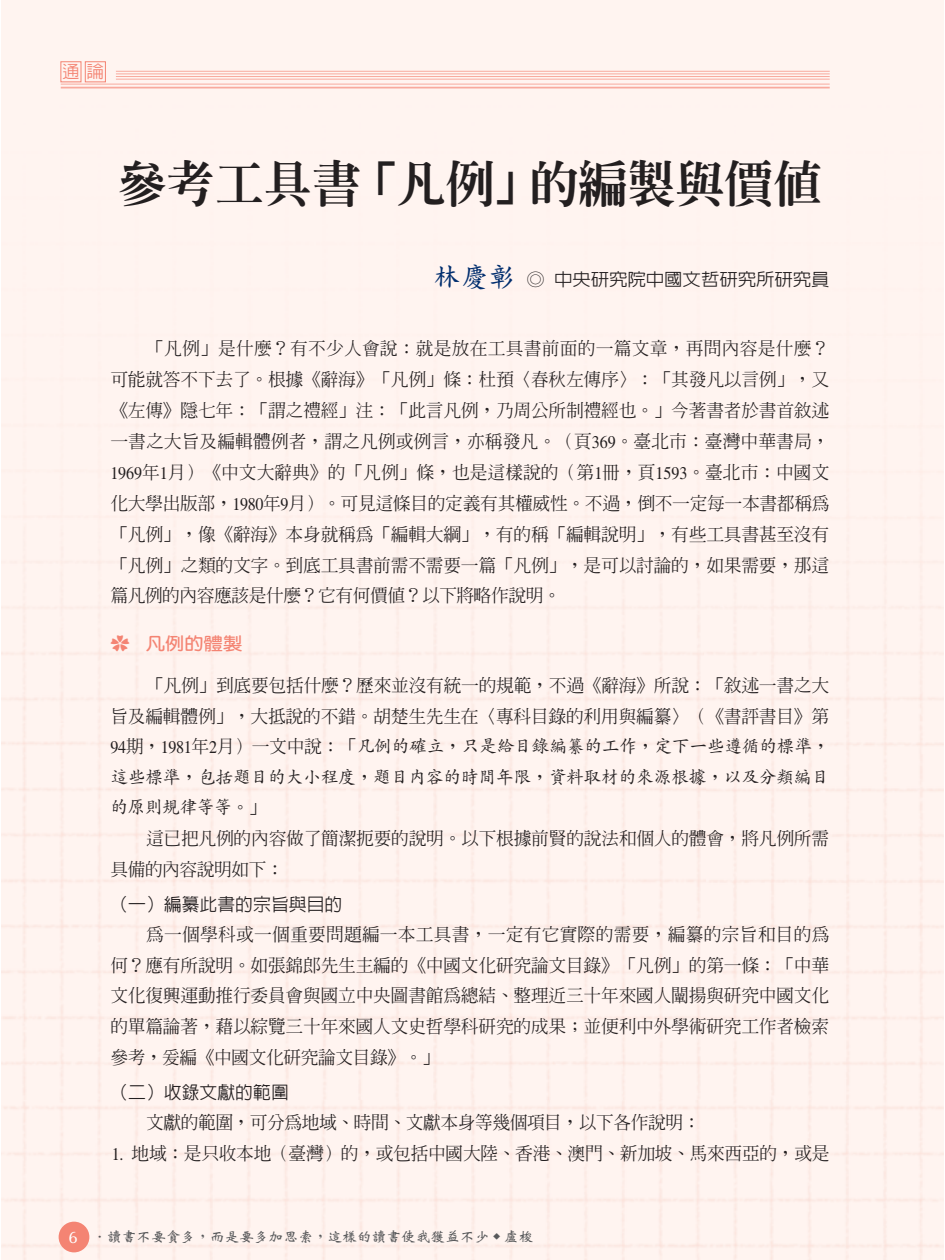
<style>
.page{position:relative;width:945px;height:1260px;background:#fff}
.page>*{position:absolute;margin:0;border:0;box-sizing:border-box;transform-origin:0 0}
.t1{font:49px "AR Ming B5 Heavy E Ten B5 H";letter-spacing:-.005em;color:#231f20}
.t2{font:17.85px/31px "AR Ming B5 Medium E Ten B5 H";letter-spacing:-.02em;color:#231f20;text-align:justify}
.t3{font:17.85px/30.6px "AR Kai B5 Medium E Ten B5 H";letter-spacing:-.02em;color:#231f20;text-align:justify}
.t4{font:17.85px "AR Hei B5 Medium E Ten B5 H";color:#231f20}
.t5{font:17.5px "AR New Hei B5 Medium E Ten B5 H";color:#231f20;scale:1.05 1}
.t6{font:17.5px "AR Hei B5 Medium E Ten B5 H";color:#f48473}
.t7{font:17.32px "AR Yuan B5 Bold E Ten B5 H";color:#f48473;scale:1.11 1}
.t8{font:14px "AR Wei Bei B5 Bold E Ten B5 H";color:#58595b;scale:1.05 1}
.s1{font-family:"AR Kai B5 Bold E Ten B5 H";font-size:26.25px;color:#002e6e}
.s2{font-family:"Times"}
.s3{font-family:"Koz Go Pro Extra Light 90 msp RKSJ H"}
.s4{font-family:"AR Ming B5 Medium E Ten B5 H"}
.s5{font-family:"CG Omega";font-size:16.62px;color:#fff}
</style>
<div class="page">
<div style="left:59px;top:1222px;width:30px;height:30px;background:#f48473;border-radius:50%"></div>
<svg style="left:60px;top:61px;width:46px;height:21px"></svg>
<hr style="left:61px;top:87px;width:769px;height:1px;background:#f8aa9e">
<hr style="left:61px;top:84px;width:769px;height:1px;background:#f8aa9e">
<hr style="left:116px;top:79px;width:714px;height:1px;background:#f8aa9e">
<hr style="left:116px;top:76px;width:714px;height:1px;background:#f8aa9e">
<hr style="left:116px;top:74px;width:714px;height:1px;background:#f8aa9e">
<hr style="left:116px;top:71px;width:714px;height:1px;background:#f8aa9e">
<p class="t6" style="left:62px;top:65px;width:43px">通論</p>
<h1 class="t1" style="left:118px;top:165px;width:706px">參考工具書「凡例」的編製與價值</h1>
<p class="t5" style="left:434px;top:273px;width:378px"><span class="s1">林慶彰</span> ◎ 中央研究院中國文哲研究所研究員</p>
<p class="t2" style="left:110px;top:335px;width:721px;text-indent:36px">「凡例」是什麼？有不少人會說：就是放在工具書前面的一篇文章，再問內容是什麼？可能就答不下去了。根據《辭海》「凡例」條：杜預〈春秋左傳序〉：「其發凡以言例」，又《左傳》隱七年：「謂之禮經」注：「此言凡例，乃周公所制禮經也。」今著書者於書首敘述一書之大旨及編輯體例者，謂之凡例或例言，亦稱發凡。（頁<span class="s2">369</span>。臺北市：臺灣中華書局，<span class="s2">1969</span>年<span class="s2">1</span>月）《中文大辭典》的「凡例」條，也是這樣說的（第<span class="s2">1</span>冊，頁<span class="s2">1593</span>。臺北市：中國文化大學出版部，<span class="s2">1980</span>年<span class="s2">9</span>月）。可見這條目的定義有其權威性。不過，倒不一定每一本書都稱為「凡例」，像《辭海》本身就稱為「編輯大綱」，有的稱「編輯說明」，有些工具書甚至沒有「凡例」之類的文字。到底工具書前需不需要一篇「凡例」，是可以討論的，如果需要，那這篇凡例的內容應該是什麼？它有何價值？以下將略作說明。</p>
<p class="t7" style="left:110px;top:637px;width:120px"><span class="s3">✿</span> 凡例的體製</p>
<p class="t2" style="left:110px;top:672px;width:720px;text-align:right">「凡例」到底要包括什麼？歷來並沒有統一的規範，不過《辭海》所說：「敘述一書之大<br>旨及編輯體例」，大抵說的不錯。胡楚生先生在〈專科目錄的利用與編纂〉（《書評書目》第</p>
<p class="t3" style="left:110px;top:734px;width:721px"><span class="s2">94</span><span class="s4">期，</span><span class="s2">1981</span><span class="s4">年</span><span class="s2">2</span><span class="s4">月）一文中說：「</span>凡例的確立，只是給目錄編纂的工作，定下一些遵循的標準，這些標準，包括題目的大小程度，題目內容的時間年限，資料取材的來源根據，以及分類編目的原則規律等等。<span class="s4">」</span></p>
<p class="t2" style="left:110px;top:826px;width:720px;text-indent:36px">這已把凡例的內容做了簡潔扼要的說明。以下根據前賢的說法和個人的體會，將凡例所需具備的內容說明如下：</p>
<p class="t4" style="left:110px;top:898px;width:234px">（一）編纂此書的宗旨與目的</p>
<p class="t2" style="left:110px;top:921px;width:721px;text-indent:36px">為一個學科或一個重要問題編一本工具書，一定有它實際的需要，編纂的宗旨和目的為何？應有所說明。如張錦郎先生主編的《中國文化研究論文目錄》「凡例」的第一條：「中華文化復興運動推行委員會與國立中央圖書館為總結、整理近三十年來國人闡揚與研究中國文化的單篇論著，藉以綜覽三十年來國人文史哲學科研究的成果；並便利中外學術研究工作者檢索參考，爰編《中國文化研究論文目錄》。」</p>
<p class="t4" style="left:110px;top:1086px;width:180px">（二）收錄文獻的範圍</p>
<p class="t2" style="left:146px;top:1109px;width:556px">文獻的範圍，可分為地域、時間、文獻本身等幾個項目，以下各作說明：</p>
<p class="t2" style="left:112px;top:1140px;width:719px"><span class="s2">1.</span> 地域：是只收本地（臺灣）的，或包括中國大陸、香港、澳門、新加坡、馬來西亞的，或是</p>
<p class="t8" style="left:69px;top:1231px;width:444px"><span class="s5">6</span> ．讀書不要貪多，而是要多加思索，這樣的讀書使我獲益不少 <sup>◆</sup> 盧梭</p>
</div>
